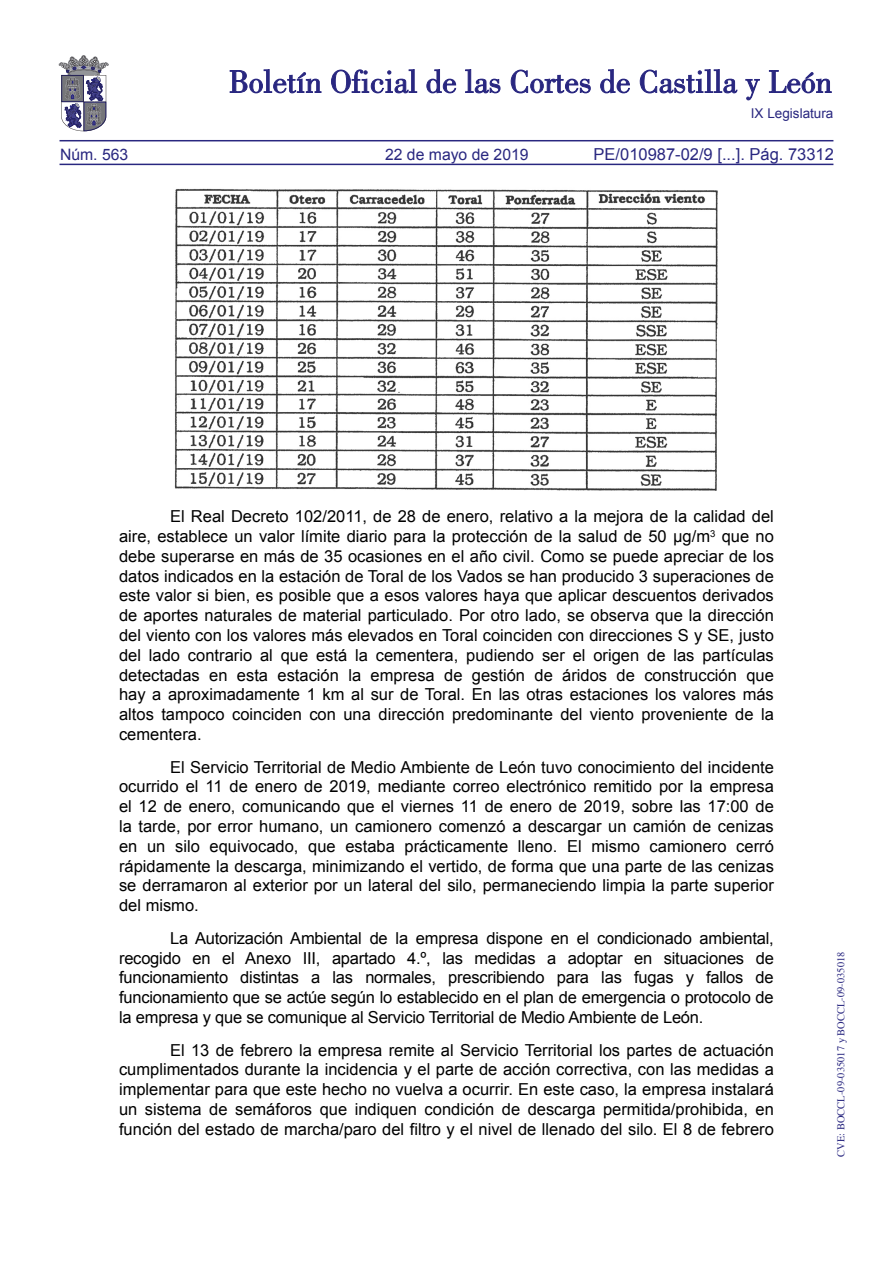
<style>
.page{position:relative;width:893px;height:1263px;background:#fff}
.page>*{position:absolute;margin:0;border:0;box-sizing:border-box;transform-origin:0 0}
.TEXTO_NORMAL{font:16.5px/19.8px "Arial";color:#000;text-align:justify}
.t1{font:16.5px "Arial";color:#292780}
.t2{font:15.75px "Arial";color:#292780}
.t3{font:13.5px "Arial";color:#292780}
.t4{font:10.5px "Times";color:#292780}
</style>
<div class="page">
<hr style="left:60px;top:164px;width:773px;height:1px;background:#292780">
<hr style="left:60px;top:140px;width:773px;height:1px;background:#292780">
<svg style="left:230px;top:69px;width:91px;height:24px"></svg>
<svg style="left:331px;top:69px;width:86px;height:24px"></svg>
<svg style="left:426px;top:69px;width:30px;height:24px"></svg>
<svg style="left:465px;top:69px;width:35px;height:24px"></svg>
<svg style="left:511px;top:70px;width:80px;height:23px"></svg>
<svg style="left:600px;top:69px;width:30px;height:24px"></svg>
<svg style="left:640px;top:69px;width:97px;height:24px"></svg>
<svg style="left:745px;top:79px;width:15px;height:21px"></svg>
<svg style="left:769px;top:70px;width:62px;height:23px"></svg>
<svg style="left:59px;top:55px;width:49px;height:76px"></svg>
<img style="left:174px;top:188px;width:544px;height:303px">
<p class="t2" style="left:60px;top:144px;width:70px">Núm. 563</p>
<p class="t2" style="left:385px;top:144px;width:145px">22 de mayo de 2019</p>
<p class="t3" style="left:751px;top:105px;width:84px">IX Legislatura</p>
<p class="t1" style="left:594px;top:143px;width:242px">PE/010987-02/9 [...]. Pág. 73312</p>
<p class="TEXTO_NORMAL" style="left:119px;top:507px;width:656px;text-indent:51px">El Real Decreto 102/2011, de 28 de enero, relativo a la mejora de la calidad del aire, establece un valor límite diario para la protección de la salud de 50 µg/m<sup>3</sup> que no debe superarse en más de 35 ocasiones en el año civil. Como se puede apreciar de los datos indicados en la estación de Toral de los Vados se han producido 3 superaciones de este valor si bien, es posible que a esos valores haya que aplicar descuentos derivados de aportes naturales de material particulado. Por otro lado, se observa que la dirección del viento con los valores más elevados en Toral coinciden con direcciones S y SE, justo del lado contrario al que está la cementera, pudiendo ser el origen de las partículas detectadas en esta estación la empresa de gestión de áridos de construcción que hay a aproximadamente 1 km al sur de Toral. En las otras estaciones los valores más altos tampoco coinciden con una dirección predominante del viento proveniente de la cementera.</p>
<p class="TEXTO_NORMAL" style="left:119px;top:757px;width:656px;text-indent:51px">El Servicio Territorial de Medio Ambiente de León tuvo conocimiento del incidente ocurrido el 11 de enero de 2019, mediante correo electrónico remitido por la empresa el 12 de enero, comunicando que el viernes 11 de enero de 2019, sobre las 17:00 de la tarde, por error humano, un camionero comenzó a descargar un camión de cenizas en un silo equivocado, que estaba prácticamente lleno. El mismo camionero cerró rápidamente la descarga, minimizando el vertido, de forma que una parte de las cenizas se derramaron al exterior por un lateral del silo, permaneciendo limpia la parte superior del mismo.</p>
<p class="TEXTO_NORMAL" style="left:119px;top:928px;width:656px;text-indent:51px">La Autorización Ambiental de la empresa dispone en el condicionado ambiental, recogido en el Anexo III, apartado 4.º, las medidas a adoptar en situaciones de funcionamiento distintas a las normales, prescribiendo para las fugas y fallos de funcionamiento que se actúe según lo establecido en el plan de emergencia o protocolo de la empresa y que se comunique al Servicio Territorial de Medio Ambiente de León.</p>
<p class="TEXTO_NORMAL" style="left:119px;top:1040px;width:656px;text-indent:51px">El 13 de febrero la empresa remite al Servicio Territorial los partes de actuación cumplimentados durante la incidencia y el parte de acción correctiva, con las medidas a implementar para que este hecho no vuelva a ocurrir. En este caso, la empresa instalará un sistema de semáforos que indiquen condición de descarga permitida/prohibida, en función del estado de marcha/paro del filtro y el nivel de llenado del silo. El 8 de febrero</p>
<p class="t4" style="left:831px;top:1157px;width:207px;rotate:-90deg">CVE: BOCCL-09-035017 y BOCCL-09-035018</p>
</div>
